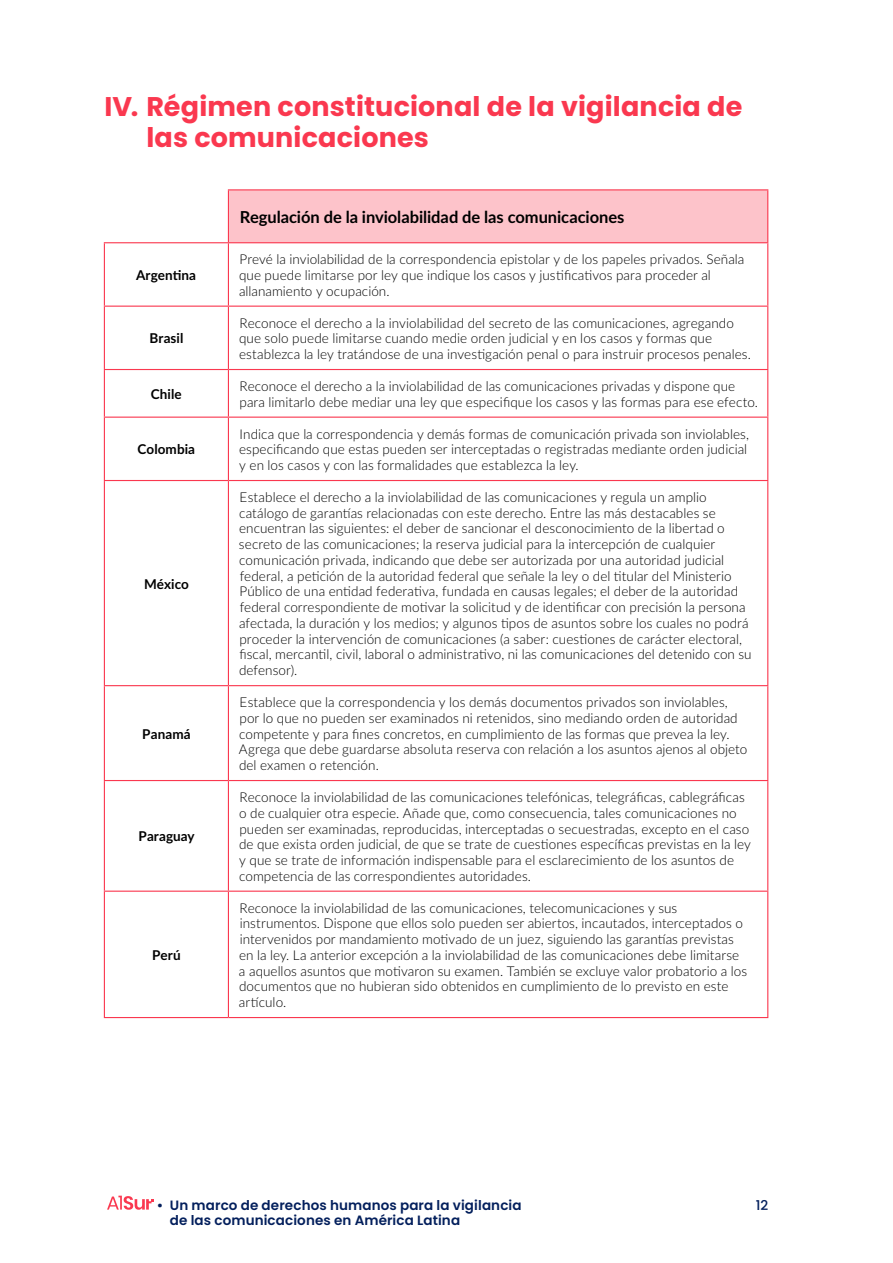
<style>
.page{position:relative;width:893px;height:1263px;background:#fff}
.page>*{position:absolute;margin:0;border:0;box-sizing:border-box;transform-origin:0 0}
.t1{font:700 27px/31.5px "Poppins";letter-spacing:.005em;color:#fa384f}
.t2{font:700 16.5px "Lato";color:#000}
.t3{font:300 13.5px/15.8px "Lato";letter-spacing:.005em;color:#000}
.t4{font:600 13.5px "Poppins";letter-spacing:.01em;color:#031f5c}
.t5{font:700 13.5px "Lato";letter-spacing:.005em;color:#000}
.t6{font:500 13.5px "Poppins";color:#031f5c}
</style>
<div class="page">
<svg style="left:107px;top:1196px;width:47px;height:14px"></svg>
<div style="left:228px;top:190px;width:540px;height:53px;background:#fdc3ca"></div>
<hr style="left:228px;top:190px;width:1px;height:52px;background:#fa384f">
<hr style="left:104px;top:242px;width:124px;height:1px;background:#fa384f">
<hr style="left:228px;top:242px;width:540px;height:1px;background:#fa384f">
<hr style="left:228px;top:243px;width:1px;height:63px;background:#fa384f">
<hr style="left:104px;top:306px;width:124px;height:1px;background:#fa384f">
<hr style="left:228px;top:306px;width:540px;height:1px;background:#fa384f">
<hr style="left:228px;top:307px;width:1px;height:62px;background:#fa384f">
<hr style="left:104px;top:369px;width:124px;height:1px;background:#fa384f">
<hr style="left:228px;top:369px;width:540px;height:1px;background:#fa384f">
<hr style="left:228px;top:370px;width:1px;height:47px;background:#fa384f">
<hr style="left:104px;top:417px;width:124px;height:1px;background:#fa384f">
<hr style="left:228px;top:417px;width:540px;height:1px;background:#fa384f">
<hr style="left:228px;top:418px;width:1px;height:62px;background:#fa384f">
<hr style="left:104px;top:480px;width:124px;height:1px;background:#fa384f">
<hr style="left:228px;top:480px;width:540px;height:1px;background:#fa384f">
<hr style="left:228px;top:481px;width:1px;height:204px;background:#fa384f">
<hr style="left:104px;top:685px;width:124px;height:1px;background:#fa384f">
<hr style="left:228px;top:685px;width:540px;height:1px;background:#fa384f">
<hr style="left:228px;top:686px;width:1px;height:94px;background:#fa384f">
<hr style="left:104px;top:780px;width:124px;height:1px;background:#fa384f">
<hr style="left:228px;top:780px;width:540px;height:1px;background:#fa384f">
<hr style="left:228px;top:781px;width:1px;height:109px;background:#fa384f">
<hr style="left:104px;top:890px;width:124px;height:2px;background:#fa384f">
<hr style="left:228px;top:890px;width:540px;height:2px;background:#fa384f">
<hr style="left:228px;top:892px;width:1px;height:125px;background:#fa384f">
<hr style="left:228px;top:189px;width:540px;height:1px;background:#fa384f">
<hr style="left:767px;top:190px;width:1px;height:52px;background:#fa384f">
<hr style="left:104px;top:243px;width:1px;height:63px;background:#fa384f">
<hr style="left:767px;top:243px;width:1px;height:63px;background:#fa384f">
<hr style="left:104px;top:307px;width:1px;height:62px;background:#fa384f">
<hr style="left:767px;top:307px;width:1px;height:62px;background:#fa384f">
<hr style="left:104px;top:370px;width:1px;height:47px;background:#fa384f">
<hr style="left:767px;top:370px;width:1px;height:47px;background:#fa384f">
<hr style="left:104px;top:418px;width:1px;height:62px;background:#fa384f">
<hr style="left:767px;top:418px;width:1px;height:62px;background:#fa384f">
<hr style="left:104px;top:481px;width:1px;height:204px;background:#fa384f">
<hr style="left:767px;top:481px;width:1px;height:204px;background:#fa384f">
<hr style="left:104px;top:686px;width:1px;height:94px;background:#fa384f">
<hr style="left:767px;top:686px;width:1px;height:94px;background:#fa384f">
<hr style="left:104px;top:781px;width:1px;height:109px;background:#fa384f">
<hr style="left:767px;top:781px;width:1px;height:109px;background:#fa384f">
<hr style="left:104px;top:892px;width:1px;height:125px;background:#fa384f">
<hr style="left:767px;top:892px;width:1px;height:125px;background:#fa384f">
<hr style="left:104px;top:1017px;width:124px;height:1px;background:#fa384f">
<hr style="left:228px;top:1017px;width:540px;height:1px;background:#fa384f">
<h1 class="t1" style="left:146px;top:91px;width:598px;text-indent:-42px">IV. Régimen constitucional de la vigilancia de las comunicaciones</h1>
<p class="t5" style="left:136px;top:265px;width:62px">Argentina</p>
<p class="t5" style="left:149px;top:328px;width:35px">Brasil</p>
<p class="t2" style="left:240px;top:205px;width:386px">Regulación de la inviolabilidad de las comunicaciones</p>
<p class="t3" style="left:239px;top:251px;width:507px">Prevé la inviolabilidad de la correspondencia epistolar y de los papeles privados. Señala que puede limitarse por ley que indique los casos y justificativos para proceder al allanamiento y ocupación.</p>
<p class="t3" style="left:239px;top:314px;width:513px">Reconoce el derecho a la inviolabilidad del secreto de las comunicaciones, agregando que solo puede limitarse cuando medie orden judicial y en los casos y formas que establezca la ley tratándose de una investigación penal o para instruir procesos penales.</p>
<p class="t5" style="left:151px;top:384px;width:32px">Chile</p>
<p class="t3" style="left:239px;top:378px;width:520px">Reconoce el derecho a la inviolabilidad de las comunicaciones privadas y dispone que para limitarlo debe mediar una ley que especifique los casos y las formas para ese efecto.</p>
<p class="t5" style="left:137px;top:439px;width:59px">Colombia</p>
<p class="t3" style="left:239px;top:425px;width:511px">Indica que la correspondencia y demás formas de comunicación privada son inviolables, especificando que estas pueden ser interceptadas o registradas mediante orden judicial y en los casos y con las formalidades que establezca la ley.</p>
<p class="t5" style="left:144px;top:574px;width:46px">México</p>
<p class="t5" style="left:142px;top:724px;width:50px">Panamá</p>
<p class="t5" style="left:139px;top:826px;width:58px">Paraguay</p>
<p class="t5" style="left:152px;top:945px;width:30px">Perú</p>
<p class="t3" style="left:239px;top:489px;width:514px">Establece el derecho a la inviolabilidad de las comunicaciones y regula un amplio catálogo de garantías relacionadas con este derecho. Entre las más destacables se encuentran las siguientes: el deber de sancionar el desconocimiento de la libertad o secreto de las comunicaciones; la reserva judicial para la intercepción de cualquier comunicación privada, indicando que debe ser autorizada por una autoridad judicial federal, a petición de la autoridad federal que señale la ley o del titular del Ministerio Público de una entidad federativa, fundada en causas legales; el deber de la autoridad federal correspondiente de motivar la solicitud y de identificar con precisión la persona afectada, la duración y los medios; y algunos tipos de asuntos sobre los cuales no podrá proceder la intervención de comunicaciones (a saber: cuestiones de carácter electoral, fiscal, mercantil, civil, laboral o administrativo, ni las comunicaciones del detenido con su defensor).</p>
<p class="t3" style="left:239px;top:694px;width:510px">Establece que la correspondencia y los demás documentos privados son inviolables, por lo que no pueden ser examinados ni retenidos, sino mediando orden de autoridad competente y para fines concretos, en cumplimiento de las formas que prevea la ley.<br>Agrega que debe guardarse absoluta reserva con relación a los asuntos ajenos al objeto del examen o retención.</p>
<p class="t3" style="left:239px;top:789px;width:513px">Reconoce la inviolabilidad de las comunicaciones telefónicas, telegráficas, cablegráficas o de cualquier otra especie. Añade que, como consecuencia, tales comunicaciones no pueden ser examinadas, reproducidas, interceptadas o secuestradas, excepto en el caso de que exista orden judicial, de que se trate de cuestiones específicas previstas en la ley y que se trate de información indispensable para el esclarecimiento de los asuntos de competencia de las correspondientes autoridades.</p>
<p class="t3" style="left:239px;top:899px;width:510px">Reconoce la inviolabilidad de las comunicaciones, telecomunicaciones y sus instrumentos. Dispone que ellos solo pueden ser abiertos, incautados, interceptados o intervenidos por mandamiento motivado de un juez, siguiendo las garantías previstas en la ley. La anterior excepción a la inviolabilidad de las comunicaciones debe limitarse a aquellos asuntos que motivaron su examen. También se excluye valor probatorio a los documentos que no hubieran sido obtenidos en cumplimiento de lo previsto en este artículo.</p>
<p class="t4" style="left:157px;top:1197px;width:366px">• Un marco de derechos humanos para la vigilancia</p>
<p class="t6" style="left:756px;top:1198px;width:14px">12</p>
<p class="t4" style="left:170px;top:1212px;width:292px">de las comunicaciones en América Latina</p>
</div>
